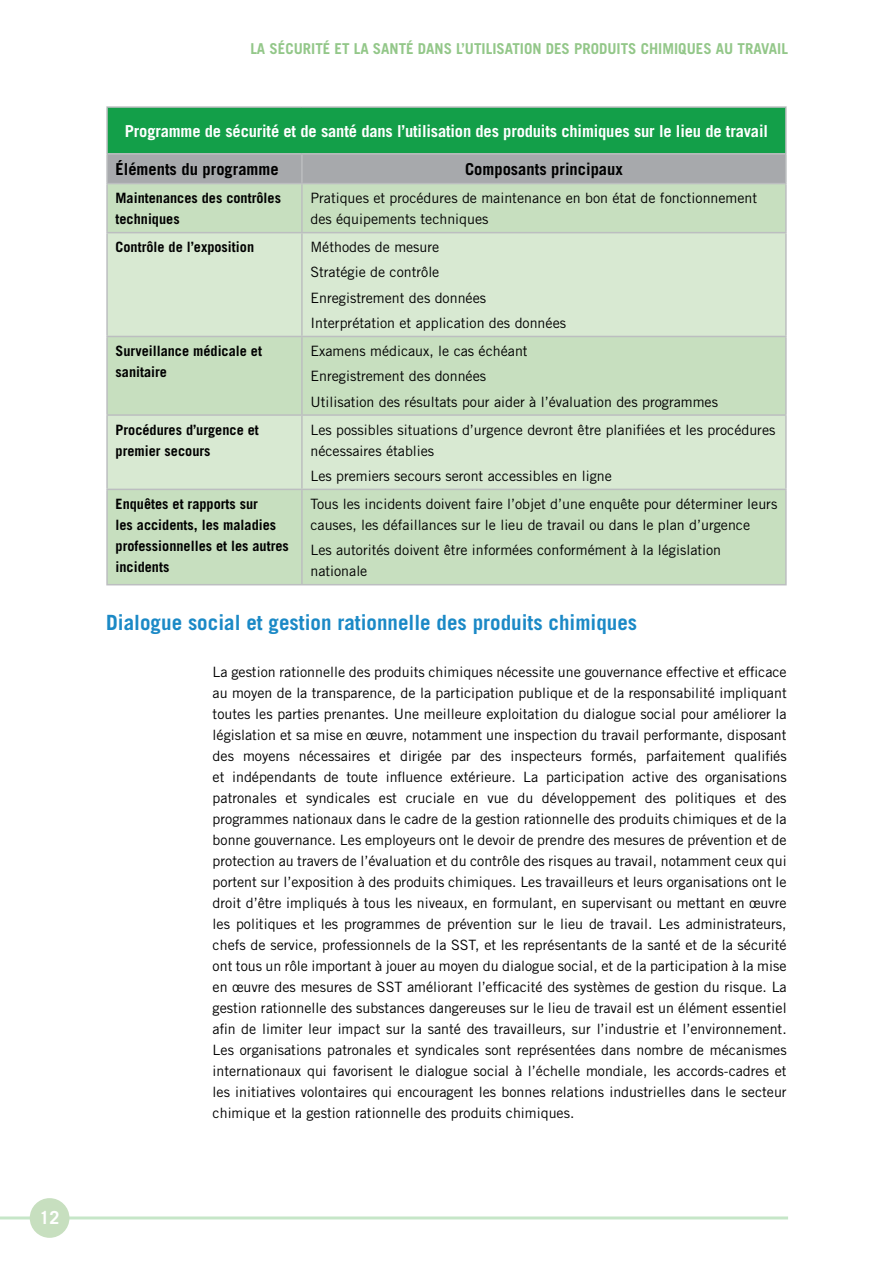
<style>
.page{position:relative;width:893px;height:1263px;background:#fff}
.page>*{position:absolute;margin:0;border:0;box-sizing:border-box;transform-origin:0 0}
.t1{font:700 21px "Trade Gothic";color:#1b89c6}
.t2{font:700 18px "Trade Gothic";color:#fff}
.t3{font:700 16.5px "Trade Gothic";letter-spacing:-.01em;color:#fff}
.t4{font:700 16.5px "Trade Gothic";color:#000}
.t5{font:700 15px "Trade Gothic";color:#93c789}
.t6{font:14.25px/21px "Trade Gothic";color:#000}
.t7{font:700 14.25px/21px "Trade Gothic";color:#000}
</style>
<div class="page">
<hr style="left:0;top:1216px;width:788px;height:3px;background:#41ad49">
<div style="left:30px;top:1198px;width:39px;height:40px;background:#c7dfbf;border-radius:50%"></div>
<div style="left:107px;top:107px;width:679px;height:47px;background:#139f49"></div>
<div style="left:108px;top:155px;width:677px;height:28px;background:#a7a9ac"></div>
<div style="left:108px;top:184px;width:677px;height:400px;background:#c7dfbf"></div>
<svg style="left:108px;top:233px;width:677px;height:256px;background:#d2e5cc"></svg>
<hr style="left:106px;top:106px;width:196px;height:2px;background:#bcbec0">
<hr style="left:302px;top:106px;width:485px;height:2px;background:#bcbec0">
<hr style="left:106px;top:108px;width:2px;height:45px;background:#bcbec0">
<hr style="left:785px;top:108px;width:2px;height:45px;background:#bcbec0">
<hr style="left:106px;top:153px;width:196px;height:2px;background:#bcbec0">
<hr style="left:106px;top:155px;width:2px;height:28px;background:#bcbec0">
<hr style="left:302px;top:153px;width:485px;height:2px;background:#bcbec0">
<hr style="left:301px;top:155px;width:2px;height:28px;background:#bcbec0">
<hr style="left:785px;top:155px;width:2px;height:28px;background:#bcbec0">
<hr style="left:106px;top:183px;width:196px;height:1px;background:#bcbec0">
<hr style="left:302px;top:183px;width:485px;height:1px;background:#bcbec0">
<hr style="left:106px;top:184px;width:2px;height:48px;background:#bcbec0">
<hr style="left:301px;top:184px;width:2px;height:48px;background:#bcbec0">
<hr style="left:785px;top:184px;width:2px;height:48px;background:#bcbec0">
<hr style="left:106px;top:232px;width:196px;height:1px;background:#bcbec0">
<hr style="left:106px;top:233px;width:2px;height:103px;background:#bcbec0">
<hr style="left:302px;top:232px;width:485px;height:1px;background:#bcbec0">
<hr style="left:301px;top:233px;width:2px;height:103px;background:#bcbec0">
<hr style="left:785px;top:233px;width:2px;height:103px;background:#bcbec0">
<hr style="left:106px;top:336px;width:196px;height:1px;background:#bcbec0">
<hr style="left:106px;top:337px;width:2px;height:77px;background:#bcbec0">
<hr style="left:302px;top:336px;width:485px;height:1px;background:#bcbec0">
<hr style="left:301px;top:337px;width:2px;height:77px;background:#bcbec0">
<hr style="left:785px;top:337px;width:2px;height:77px;background:#bcbec0">
<hr style="left:106px;top:414px;width:196px;height:2px;background:#bcbec0">
<hr style="left:106px;top:416px;width:2px;height:73px;background:#bcbec0">
<hr style="left:302px;top:414px;width:485px;height:2px;background:#bcbec0">
<hr style="left:301px;top:416px;width:2px;height:73px;background:#bcbec0">
<hr style="left:785px;top:416px;width:2px;height:73px;background:#bcbec0">
<hr style="left:106px;top:489px;width:196px;height:1px;background:#bcbec0">
<hr style="left:106px;top:490px;width:2px;height:94px;background:#bcbec0">
<hr style="left:302px;top:489px;width:485px;height:1px;background:#bcbec0">
<hr style="left:301px;top:490px;width:2px;height:94px;background:#bcbec0">
<hr style="left:785px;top:490px;width:2px;height:94px;background:#bcbec0">
<hr style="left:106px;top:584px;width:196px;height:1px;background:#bcbec0">
<hr style="left:302px;top:584px;width:485px;height:1px;background:#bcbec0">
<p class="t2" style="left:40px;top:1206px;width:22px">12</p>
<p class="t5" style="left:250px;top:40px;width:539px">LA SÉCURITÉ ET LA SANTÉ DANS L’UTILISATION DES PRODUITS CHIMIQUES AU TRAVAIL</p>
<p class="t3" style="left:125px;top:121px;width:645px">Programme de sécurité et de santé dans l’utilisation des produits chimiques sur le lieu de travail</p>
<p class="t4" style="left:116px;top:159px;width:165px">Éléments du programme</p>
<p class="t4" style="left:465px;top:159px;width:159px">Composants principaux</p>
<p class="t7" style="left:116px;top:187px;width:167px">Maintenances des contrôles techniques</p>
<p class="t6" style="left:310px;top:187px;width:448px">Pratiques et procédures de maintenance en bon état de fonctionnement des équipements techniques</p>
<p class="t7" style="left:116px;top:236px;width:140px">Contrôle de l’exposition</p>
<p class="t6" style="left:310px;top:234px;width:257px;line-height:25.2px">Méthodes de mesure<br>Stratégie de contrôle<br>Enregistrement des données<br>Interprétation et application des données</p>
<p class="t7" style="left:116px;top:340px;width:148px">Surveillance médicale et sanitaire</p>
<p class="t6" style="left:310px;top:338px;width:409px;line-height:25.2px">Examens médicaux, le cas échéant<br>Enregistrement des données<br>Utilisation des résultats pour aider à l’évaluation des programmes</p>
<p class="t7" style="left:116px;top:419px;width:145px">Procédures d’urgence et premier secours</p>
<p class="t6" style="left:310px;top:419px;width:467px">Les possibles situations d’urgence devront être planifiées et les procédures nécessaires établies</p>
<p class="t6" style="left:310px;top:465px;width:303px">Les premiers secours seront accessibles en ligne</p>
<p class="t7" style="left:116px;top:493px;width:175px">Enquêtes et rapports sur<br>les accidents, les maladies professionnelles et les autres incidents</p>
<p class="t6" style="left:310px;top:493px;width:468px">Tous les incidents doivent faire l’objet d’une enquête pour déterminer leurs causes, les défaillances sur le lieu de travail ou dans le plan d’urgence</p>
<p class="t6" style="left:310px;top:539px;width:412px">Les autorités doivent être informées conformément à la législation nationale</p>
<h1 class="t1" style="left:106px;top:610px;width:532px">Dialogue social et gestion rationnelle des produits chimiques</h1>
<p class="t6" style="left:213px;top:661px;width:576px;text-align:justify">La gestion rationnelle des produits chimiques nécessite une gouvernance effective et efficace au moyen de la transparence, de la participation publique et de la responsabilité impliquant toutes les parties prenantes. Une meilleure exploitation du dialogue social pour améliorer la législation et sa mise en œuvre, notamment une inspection du travail performante, disposant des moyens nécessaires et dirigée par des inspecteurs formés, parfaitement qualifiés et indépendants de toute influence extérieure. La participation active des organisations patronales et syndicales est cruciale en vue du développement des politiques et des programmes nationaux dans le cadre de la gestion rationnelle des produits chimiques et de la bonne gouvernance. Les employeurs ont le devoir de prendre des mesures de prévention et de protection au travers de l’évaluation et du contrôle des risques au travail, notamment ceux qui portent sur l’exposition à des produits chimiques. Les travailleurs et leurs organisations ont le droit d’être impliqués à tous les niveaux, en formulant, en supervisant ou mettant en œuvre les politiques et les programmes de prévention sur le lieu de travail. Les administrateurs, chefs de service, professionnels de la SST, et les représentants de la santé et de la sécurité ont tous un rôle important à jouer au moyen du dialogue social, et de la participation à la mise en œuvre des mesures de SST améliorant l’efficacité des systèmes de gestion du risque. La gestion rationnelle des substances dangereuses sur le lieu de travail est un élément essentiel afin de limiter leur impact sur la santé des travailleurs, sur l’industrie et l’environnement.<br>Les organisations patronales et syndicales sont représentées dans nombre de mécanismes internationaux qui favorisent le dialogue social à l’échelle mondiale, les accords-cadres et les initiatives volontaires qui encouragent les bonnes relations industrielles dans le secteur chimique et la gestion rationnelle des produits chimiques.</p>
</div>
